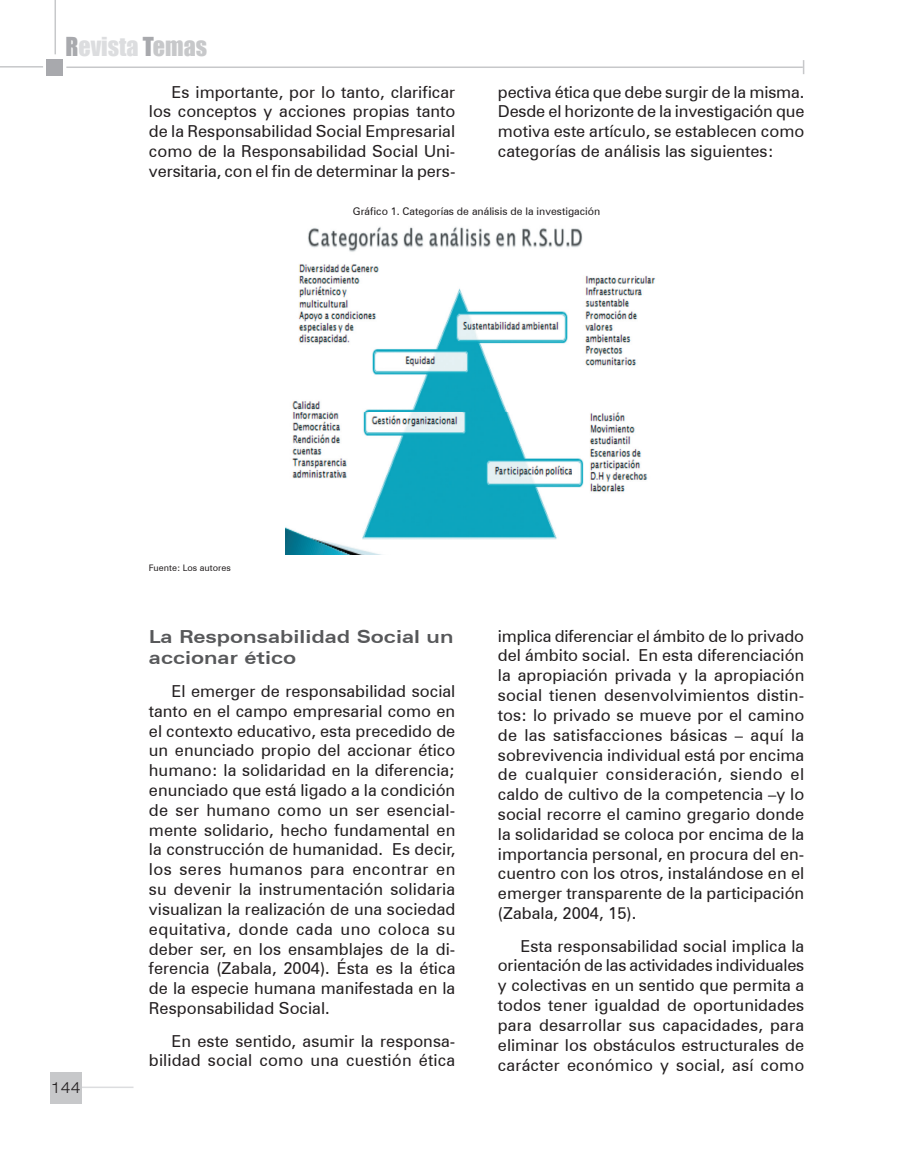
<style>
.page{position:relative;width:915px;height:1149px;background:#fff}
.page>*{position:absolute;margin:0;border:0;box-sizing:border-box;transform-origin:0 0}
.t1{font:24px "Impact";color:#dcdddf}
.t2{font:700 expanded 18px/21.6px "Zurich BT";color:#57585a}
.t3{font:16.5px/19.8px "Zurich BT";color:#231f20;text-align:justify}
.t4{font:300 expanded 15px "Swiss 721 BT";color:#231f20}
.t5{font:10.5px "Zurich BT";color:#231f20}
.t6{font:9px "Zurich BT";color:#231f20}
.s1{color:#a8a9ad}
.s2{color:#c7c8ca}
</style>
<div class="page">
<hr style="left:67px;top:1086px;width:66px;height:1px;background:#dcdddf">
<div style="left:50px;top:1071px;width:31px;height:32px;background:#c7c8ca"></div>
<hr style="left:66px;top:66px;width:736px;height:2px;background:#c7c8ca">
<hr style="left:0;top:66px;width:43px;height:2px;background:#c7c8ca">
<div style="left:46px;top:59px;width:17px;height:17px;background:#a8a9ad"></div>
<hr style="left:54px;top:0;width:2px;height:54px;background:#c7c8ca">
<svg style="left:802px;top:60px;width:2px;height:14px"></svg>
<img style="left:285px;top:227px;width:371px;height:327px">
<h1 class="t1" style="left:66px;top:28px;width:143px"><span class="s1">R</span>evista <span class="s1">T</span><span class="s2">emas</span></h1>
<p class="t3" style="left:149px;top:81px;width:308px;text-indent:23px">Es importante, por lo tanto, clarificar los conceptos y acciones propias tanto de la Responsabilidad Social Empresarial como de la Responsabilidad Social Uni&shy;versitaria, con el fin de determinar la pers-</p>
<p class="t3" style="left:497px;top:81px;width:308px">pectiva ética que debe surgir de la misma.<br>Desde el horizonte de la investigación que motiva este artículo, se establecen como categorías de análisis las siguientes:</p>
<p class="t5" style="left:353px;top:203px;width:249px">Gráfico 1. Categorías de análisis de la investigación</p>
<p class="t4" style="left:51px;top:1078px;width:31px">144</p>
<p class="t6" style="left:149px;top:561px;width:83px">Fuente: Los autores</p>
<p class="t2" style="left:149px;top:625px;width:306px">La Responsabilidad Social un accionar ético</p>
<p class="t3" style="left:149px;top:680px;width:308px;text-indent:23px">El emerger de responsabilidad social tanto en el campo empresarial como en el contexto educativo, esta precedido de un enunciado propio del accionar ético humano: la solidaridad en la diferencia; enunciado que está ligado a la condición de ser humano como un ser esencial&shy;mente solidario, hecho fundamental en la construcción de humanidad. Es decir, los seres humanos para encontrar en su devenir la instrumentación solidaria visualizan la realización de una sociedad equitativa, donde cada uno coloca su deber ser, en los ensamblajes de la di&shy;ferencia (Zabala, 2004). Ésta es la ética de la especie humana manifestada en la Responsabilidad Social.</p>
<p class="t3" style="left:149px;top:1029px;width:308px;text-align:right">En este sentido, asumir la responsa&shy;bilidad social como una cuestión ética</p>
<p class="t3" style="left:497px;top:625px;width:308px">implica diferenciar el ámbito de lo privado del ámbito social. En esta diferenciación la apropiación privada y la apropiación social tienen desenvolvimientos distin&shy;tos: lo privado se mueve por el camino de las satisfacciones básicas – aquí la sobrevivencia individual está por encima de cualquier consideración, siendo el caldo de cultivo de la competencia –y lo social recorre el camino gregario donde la solidaridad se coloca por encima de la importancia personal, en procura del en&shy;cuentro con los otros, instalándose en el emerger transparente de la participación (Zabala, 2004, 15).</p>
<p class="t3" style="left:497px;top:934px;width:308px;text-indent:23px">Esta responsabilidad social implica la orientación de las actividades individuales y colectivas en un sentido que permita a todos tener igualdad de oportunidades para desarrollar sus capacidades, para eliminar los obstáculos estructurales de carácter económico y social, así como</p>
</div>
